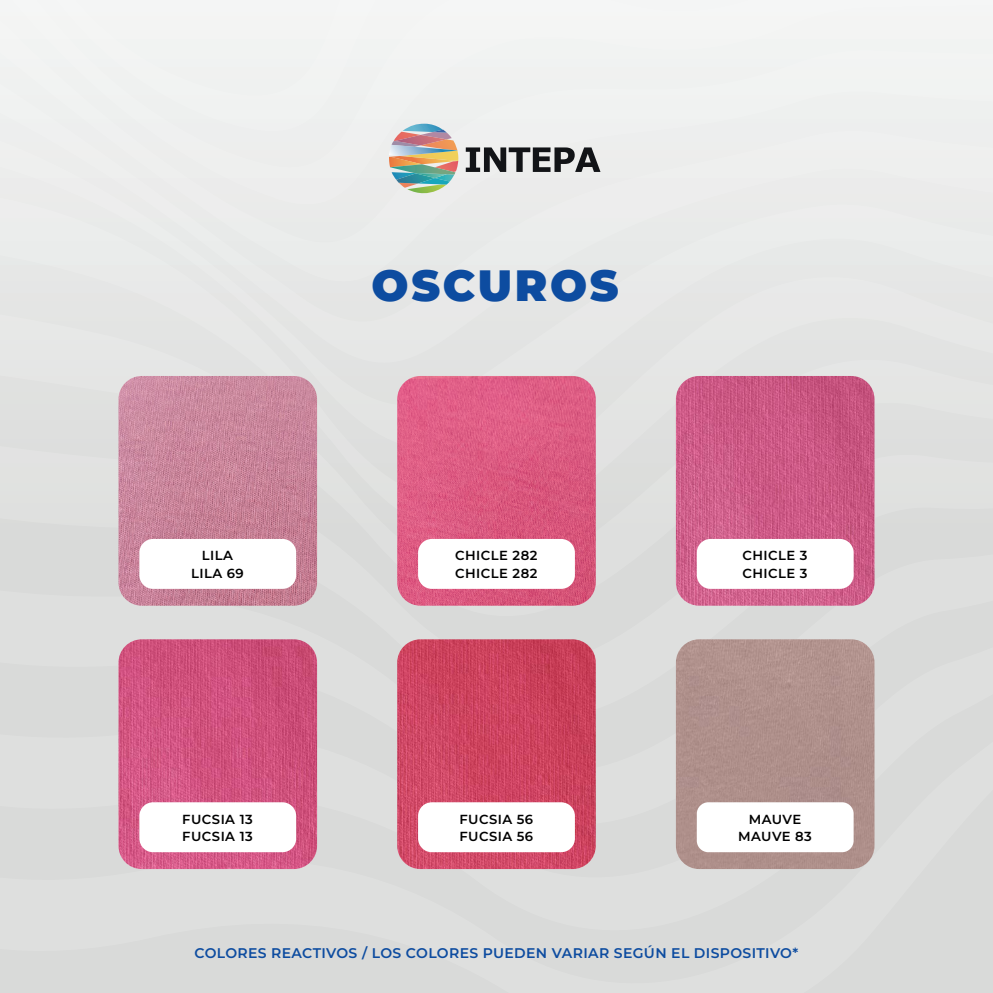
<style>
.page{position:relative;width:993px;height:993px;background:#fff}
.page>*{position:absolute;margin:0;border:0;box-sizing:border-box;transform-origin:0 0}
.t1{font:900 43.75px "Montserrat";letter-spacing:.06em;color:#0d4ca0}
.t2{font:600 14px "Montserrat";letter-spacing:.025em;color:#0d4ca0}
.t3{font:600 13.12px/17.8px "Montserrat";letter-spacing:.035em;color:#000001}
</style>
<div class="page">
<div style="left:0;top:977px;width:992px;height:15px;background:#d9dad9"></div>
<div style="left:0;top:888px;width:992px;height:89px;background:#d9dad9"></div>
<div style="left:0;top:799px;width:992px;height:89px;background:#d9dad9"></div>
<div style="left:0;top:713px;width:992px;height:86px;background:#dedfde"></div>
<div style="left:0;top:483px;width:992px;height:216px;background:#dedfde"></div>
<div style="left:0;top:404px;width:992px;height:79px;background:#dfe0df"></div>
<div style="left:0;top:320px;width:992px;height:84px;background:#e4e5e3"></div>
<div style="left:0;top:233px;width:992px;height:87px;background:#e8e8e8"></div>
<div style="left:0;top:142px;width:992px;height:91px;background:#ecedec"></div>
<div style="left:0;top:0;width:992px;height:142px;background:#f1f3f2"></div>
<svg style="left:465px;top:147px;width:135px;height:25px;background:#797a7b"></svg>
<img style="left:389px;top:124px;width:69px;height:77px">
<img style="left:118px;top:376px;width:199px;height:229px">
<div style="left:139px;top:538px;width:157px;height:50px;background:#fff;border-radius:14px"></div>
<img style="left:397px;top:376px;width:198px;height:229px">
<div style="left:418px;top:538px;width:156px;height:50px;background:#fff;border-radius:14px"></div>
<img style="left:675px;top:376px;width:199px;height:229px">
<div style="left:696px;top:538px;width:157px;height:50px;background:#fff;border-radius:14px"></div>
<img style="left:118px;top:639px;width:199px;height:229px">
<div style="left:139px;top:802px;width:157px;height:49px;background:#fff;border-radius:14px"></div>
<img style="left:397px;top:639px;width:198px;height:229px">
<div style="left:418px;top:802px;width:156px;height:49px;background:#fff;border-radius:14px"></div>
<img style="left:675px;top:639px;width:199px;height:229px">
<div style="left:696px;top:802px;width:157px;height:49px;background:#fff;border-radius:12px"></div>
<h1 class="t1" style="left:371px;top:256px;width:248px">OSCUROS</h1>
<p class="t3" style="left:191px;top:546px;width:54px;text-align:center">LILA<br>LILA 69</p>
<p class="t3" style="left:455px;top:546px;width:84px">CHICLE 282<br>CHICLE 282</p>
<p class="t3" style="left:742px;top:546px;width:67px">CHICLE 3<br>CHICLE 3</p>
<p class="t3" style="left:182px;top:809px;width:72px">FUCSIA 13<br>FUCSIA 13</p>
<p class="t3" style="left:459px;top:809px;width:75px">FUCSIA 56<br>FUCSIA 56</p>
<p class="t3" style="left:737px;top:809px;width:75px;text-align:center">MAUVE<br>MAUVE 83</p>
<p class="t2" style="left:194px;top:942px;width:605px">COLORES REACTIVOS / LOS COLORES PUEDEN VARIAR SEGÚN EL DISPOSITIVO*</p>
</div>
